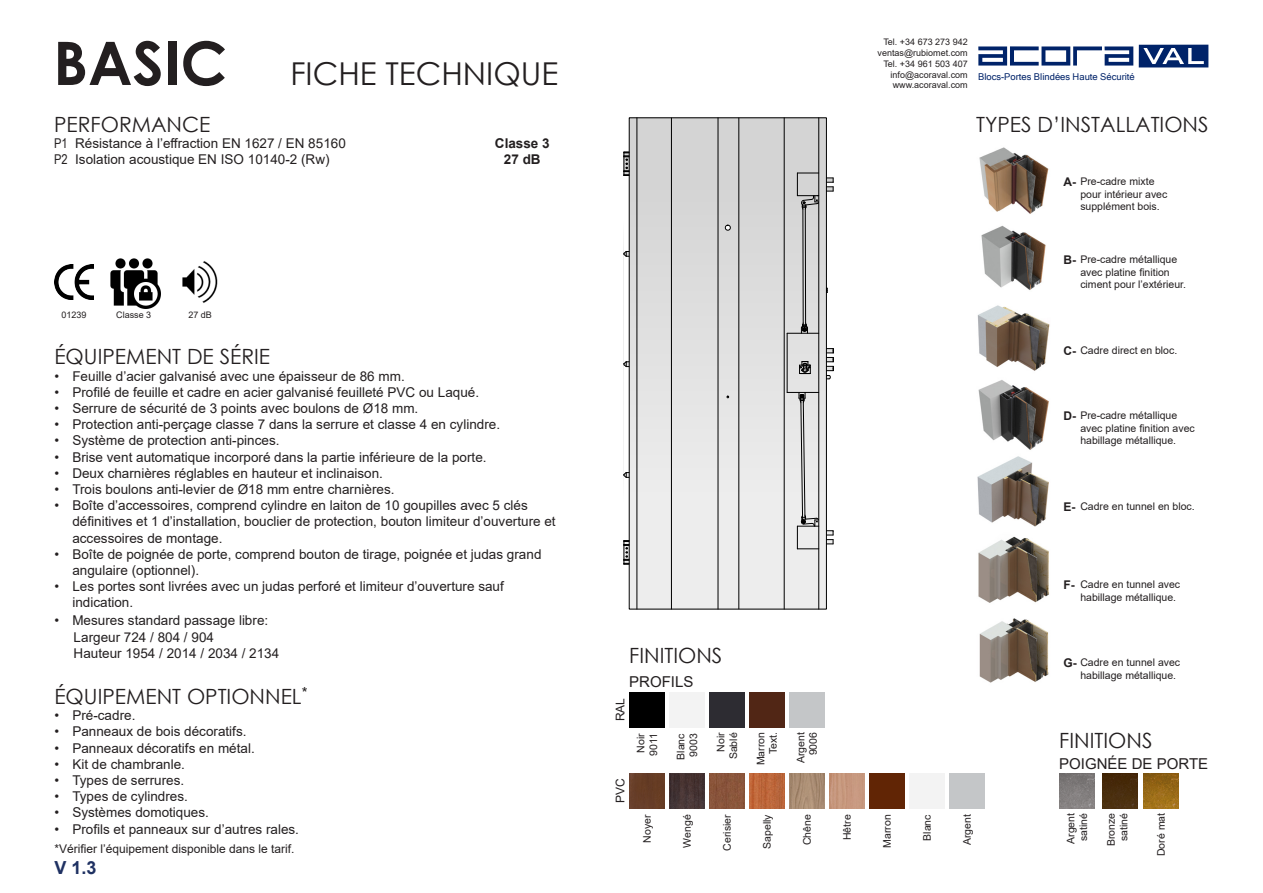
<style>
.page{position:relative;width:1263px;height:893px;background:#fff}
.page>*{position:absolute;margin:0;border:0;box-sizing:border-box;transform-origin:0 0}
.t1{font:700 60px "Century Gothic";color:#231f20}
.t2{font:31.5px "Century Gothic";color:#231f20}
.t3{font:21px "Century Gothic";color:#231f20}
.t4{font:700 18px "Arial";color:#1f3162}
.t5{font:15px "Arial";color:#231f20}
.t6{font:13.5px/16.2px "Arial";color:#231f20}
.t7{font:700 13.5px "Arial";color:#231f20}
.t8{font:12px "Arial";color:#231f20}
.t9{font:700 12px "Arial";color:#231f20}
.t10{font:10.5px/12.6px "Arial";color:#231f20}
.t11{font:9.45px "Microsoft Sans Serif";color:#002369}
.t12{font:9px/10.8px "Arial";color:#231f20;text-align:right}
.s1{font-family:"Arial Narrow"}
</style>
<div class="page">
<svg style="left:1139px;top:45px;width:69px;height:22px"></svg>
<svg style="left:978px;top:46px;width:155px;height:20px"></svg>
<img style="left:110px;top:258px;width:50px;height:51px">
<img style="left:54px;top:265px;width:40px;height:34px">
<div style="left:624px;top:118px;width:209px;height:491px;background:linear-gradient(to bottom,#cfcfcf,#f0f0f0)"></div>
<div style="left:622px;top:116px;width:7px;height:36px;background:#fff"></div>
<div style="left:623px;top:564px;width:6px;height:47px;background:#fff"></div>
<div style="left:826px;top:117px;width:9px;height:61px;background:#fff"></div>
<div style="left:826px;top:379px;width:9px;height:152px;background:#fff"></div>
<div style="left:826px;top:544px;width:9px;height:66px;background:#fff"></div>
<div style="left:826px;top:191px;width:9px;height:158px;background:#fff"></div>
<svg style="left:725px;top:225px;width:6px;height:6px"></svg>
<svg style="left:623px;top:152px;width:6px;height:413px"></svg>
<svg style="left:827px;top:348px;width:7px;height:32px"></svg>
<svg style="left:827px;top:178px;width:7px;height:14px"></svg>
<hr style="left:805px;top:209px;width:1px;height:114px;background:#000">
<hr style="left:803px;top:209px;width:1px;height:114px;background:#000">
<svg style="left:827px;top:530px;width:7px;height:15px"></svg>
<svg style="left:797px;top:173px;width:21px;height:37px"></svg>
<hr style="left:787px;top:333px;width:32px;height:1px;background:#000">
<hr style="left:787px;top:392px;width:32px;height:1px;background:#000">
<hr style="left:787px;top:333px;width:1px;height:59px;background:#000">
<svg style="left:799px;top:361px;width:12px;height:13px"></svg>
<svg style="left:801px;top:322px;width:7px;height:11px"></svg>
<svg style="left:797px;top:392px;width:21px;height:158px;background:#cbcbcb"></svg>
<div style="left:629px;top:118px;width:198px;height:491px;border:1px solid #000"></div>
<hr style="left:718px;top:118px;width:1px;height:491px;background:#000">
<hr style="left:671px;top:118px;width:1px;height:491px;background:#000">
<hr style="left:738px;top:118px;width:1px;height:491px;background:#000">
<hr style="left:784px;top:118px;width:1px;height:491px;background:#000">
<hr style="left:637px;top:118px;width:1px;height:491px;background:#000">
<hr style="left:818px;top:118px;width:1px;height:491px;background:#000">
<img style="left:829px;top:773px;width:36px;height:36px">
<img style="left:749px;top:773px;width:36px;height:36px">
<div style="left:749px;top:692px;width:36px;height:35px;background:#512615"></div>
<img style="left:789px;top:773px;width:36px;height:36px">
<div style="left:789px;top:692px;width:36px;height:35px;background:#c4c6c8"></div>
<img style="left:669px;top:773px;width:36px;height:36px">
<div style="left:909px;top:773px;width:36px;height:36px;background:#f3f3f3"></div>
<div style="left:669px;top:692px;width:36px;height:35px;background:#f3f3f3"></div>
<img style="left:709px;top:773px;width:36px;height:36px">
<div style="left:949px;top:773px;width:36px;height:36px;background:#c4c6c8"></div>
<div style="left:709px;top:692px;width:36px;height:35px;background:#2d2c32"></div>
<img style="left:629px;top:773px;width:36px;height:36px">
<div style="left:869px;top:773px;width:36px;height:36px;background:#612505"></div>
<div style="left:629px;top:692px;width:36px;height:35px;background:#000"></div>
<img style="left:1102px;top:773px;width:36px;height:36px">
<img style="left:1143px;top:773px;width:36px;height:36px">
<img style="left:1059px;top:773px;width:36px;height:36px">
<img style="left:981px;top:225px;width:65px;height:65px">
<img style="left:977px;top:305px;width:73px;height:145px">
<img style="left:977px;top:456px;width:72px;height:227px">
<img style="left:182px;top:261px;width:36px;height:42px">
<img style="left:979px;top:147px;width:70px;height:67px">
<p class="t1" style="left:53px;top:18px;width:175px">BASIC</p>
<h2 class="t2" style="left:290px;top:52px;width:269px">FICHE TECHNIQUE</h2>
<p class="t3" style="left:54px;top:110px;width:158px">PERFORMANCE</p>
<p class="t6" style="left:54px;top:135px;width:293px"><span class="s1">P1</span> Résistance à l’effraction EN 1627 / EN 85160</p>
<p class="t6" style="left:54px;top:151px;width:277px"><span class="s1">P2</span> Isolation acoustique EN ISO 10140-2 (Rw)</p>
<p class="t12" style="left:61px;top:310px;width:27px">01239</p>
<p class="t12" style="left:116px;top:310px;width:37px">Classe 3</p>
<p class="t12" style="left:188px;top:310px;width:25px">27 dB</p>
<p class="t7" style="left:495px;top:134px;width:56px">Classe 3</p>
<p class="t7" style="left:504px;top:150px;width:38px">27 dB</p>
<h3 class="t3" style="left:54px;top:342px;width:217px">ÉQUIPEMENT DE SÉRIE</h3>
<p class="t6" style="left:54px;top:368px;width:352px">• Feuille d’acier galvanisé avec une épaisseur de 86 mm.</p>
<p class="t6" style="left:54px;top:384px;width:426px">• Profilé de feuille et cadre en acier galvanisé feuilleté PVC ou Laqué.</p>
<p class="t6" style="left:54px;top:400px;width:365px">• Serrure de sécurité de 3 points avec boulons de Ø18 mm.</p>
<p class="t6" style="left:54px;top:416px;width:447px">• Protection anti-perçage classe 7 dans la serrure et classe 4 en cylindre.</p>
<p class="t6" style="left:54px;top:432px;width:227px">• Système de protection anti-pinces.</p>
<p class="t6" style="left:54px;top:449px;width:434px">• Brise vent automatique incorporé dans la partie inférieure de la porte.</p>
<p class="t6" style="left:54px;top:465px;width:330px">• Deux charnières réglables en hauteur et inclinaison.</p>
<p class="t6" style="left:54px;top:481px;width:342px">• Trois boulons anti-levier de Ø18 mm entre charnières.</p>
<p class="t6" style="left:72px;top:497px;width:485px;text-indent:-18px">• Boîte d’accessoires, comprend cylindre en laiton de 10 goupilles avec 5 clés définitives et 1 d’installation, bouclier de protection, bouton limiteur d’ouverture et accessoires de montage.</p>
<p class="t6" style="left:72px;top:546px;width:471px;text-indent:-18px">• Boîte de poignée de porte, comprend bouton de tirage, poignée et judas grand angulaire (optionnel).</p>
<p class="t6" style="left:72px;top:578px;width:433px;text-indent:-18px">• Les portes sont livrées avec un judas perforé et limiteur d’ouverture sauf indication.</p>
<p class="t6" style="left:74px;top:612px;width:207px;text-indent:-19px">• Mesures standard passage libre:<br>Largeur 724 / 804 / 904<br>Hauteur 1954 / 2014 / 2034 / 2134</p>
<h3 class="t3" style="left:54px;top:682px;width:255px">ÉQUIPEMENT OPTIONNEL<sup>*</sup></h3>
<p class="t6" style="left:54px;top:707px;width:83px">• Pré-cadre.</p>
<p class="t6" style="left:54px;top:723px;width:194px">• Panneaux de bois décoratifs.</p>
<p class="t6" style="left:54px;top:740px;width:202px">• Panneaux décoratifs en métal.</p>
<p class="t6" style="left:54px;top:756px;width:132px">• Kit de chambranle.</p>
<p class="t6" style="left:54px;top:772px;width:131px">• Types de serrures.</p>
<p class="t6" style="left:54px;top:788px;width:135px">• Types de cylindres.</p>
<p class="t6" style="left:54px;top:804px;width:156px">• Systèmes domotiques.</p>
<p class="t6" style="left:54px;top:821px;width:246px">• Profils et panneaux sur d’autres rales.</p>
<p class="t8" style="left:54px;top:841px;width:242px">*Vérifier l’équipement disponible dans le tarif.</p>
<h3 class="t4" style="left:54px;top:855px;width:44px">V 1.3</h3>
<h3 class="t3" style="left:629px;top:641px;width:95px">FINITIONS</h3>
<p class="t5" style="left:629px;top:671px;width:66px">PROFILS</p>
<p class="t8" style="left:612px;top:721px;width:25px;rotate:-90deg">RAL</p>
<p class="t8" style="left:612px;top:803px;width:26px;rotate:-90deg">PVC</p>
<p class="t10" style="left:634px;top:756px;width:24px;text-align:center;rotate:-90deg">Noir<br>9011</p>
<p class="t10" style="left:674px;top:760px;width:28px;rotate:-90deg">Blanc<br>9003</p>
<p class="t10" style="left:714px;top:759px;width:28px;text-align:right;rotate:-90deg">Noir<br>Sablé</p>
<p class="t10" style="left:754px;top:765px;width:35px;text-align:right;rotate:-90deg">Marron<br>Text.</p>
<p class="t10" style="left:794px;top:763px;width:32px;text-align:right;rotate:-90deg">Argent<br>9006</p>
<p class="t12" style="left:877px;top:37px;width:92px">Tel. +34 673 273 942 ventas@rubiomet.com<br>Tel. +34 961 503 407 info@acoraval.com www.acoraval.com</p>
<p class="t11" style="left:978px;top:70px;width:158px">Blocs-Portes Blindées Haute Sécurité</p>
<h3 class="t3" style="left:976px;top:109px;width:234px">TYPES D’INSTALLATIONS</h3>
<p class="t10" style="left:1080px;top:175px;width:88px">Pre-cadre mixte pour intérieur avec supplément bois.</p>
<p class="t9" style="left:1063px;top:173px;width:14px">A-</p>
<p class="t10" style="left:1080px;top:253px;width:107px">Pre-cadre métallique avec platine finition ciment pour l’extérieur.</p>
<p class="t9" style="left:1063px;top:251px;width:14px">B-</p>
<p class="t10" style="left:1080px;top:344px;width:98px">Cadre direct en bloc.</p>
<p class="t9" style="left:1063px;top:342px;width:14px">C-</p>
<p class="t10" style="left:1080px;top:409px;width:116px">Pre-cadre métallique avec platine finition avec habillage métallique.</p>
<p class="t9" style="left:1063px;top:407px;width:14px">D-</p>
<p class="t10" style="left:1080px;top:500px;width:116px">Cadre en tunnel en bloc.</p>
<p class="t9" style="left:1063px;top:498px;width:13px">E-</p>
<p class="t10" style="left:1080px;top:578px;width:101px">Cadre en tunnel avec habillage métallique.</p>
<p class="t9" style="left:1063px;top:576px;width:13px">F-</p>
<p class="t10" style="left:1080px;top:656px;width:101px">Cadre en tunnel avec habillage métallique.</p>
<p class="t9" style="left:1063px;top:654px;width:15px">G-</p>
<h3 class="t3" style="left:1059px;top:726px;width:95px">FINITIONS</h3>
<p class="t5" style="left:1059px;top:753px;width:150px">POIGNÉE DE PORTE</p>
<p class="t10" style="left:641px;top:842px;width:30px;rotate:-90deg">Noyer</p>
<p class="t10" style="left:881px;top:848px;width:35px;rotate:-90deg">Marron</p>
<p class="t10" style="left:721px;top:851px;width:38px;rotate:-90deg">Cerisier</p>
<p class="t10" style="left:961px;top:845px;width:32px;rotate:-90deg">Argent</p>
<p class="t10" style="left:681px;top:848px;width:35px;rotate:-90deg">Wengé</p>
<p class="t10" style="left:921px;top:841px;width:28px;rotate:-90deg">Blanc</p>
<p class="t10" style="left:761px;top:849px;width:36px;rotate:-90deg">Sapelly</p>
<p class="t10" style="left:841px;top:840px;width:27px;rotate:-90deg">Hêtre</p>
<p class="t10" style="left:801px;top:845px;width:32px;rotate:-90deg">Chêne</p>
<p class="t10" style="left:1064px;top:844px;width:32px;rotate:-90deg">Argent satiné</p>
<p class="t10" style="left:1154px;top:856px;width:45px;rotate:-90deg">Doré mat</p>
<p class="t10" style="left:1105px;top:846px;width:35px;text-align:center;rotate:-90deg">Bronze satiné</p>
</div>
